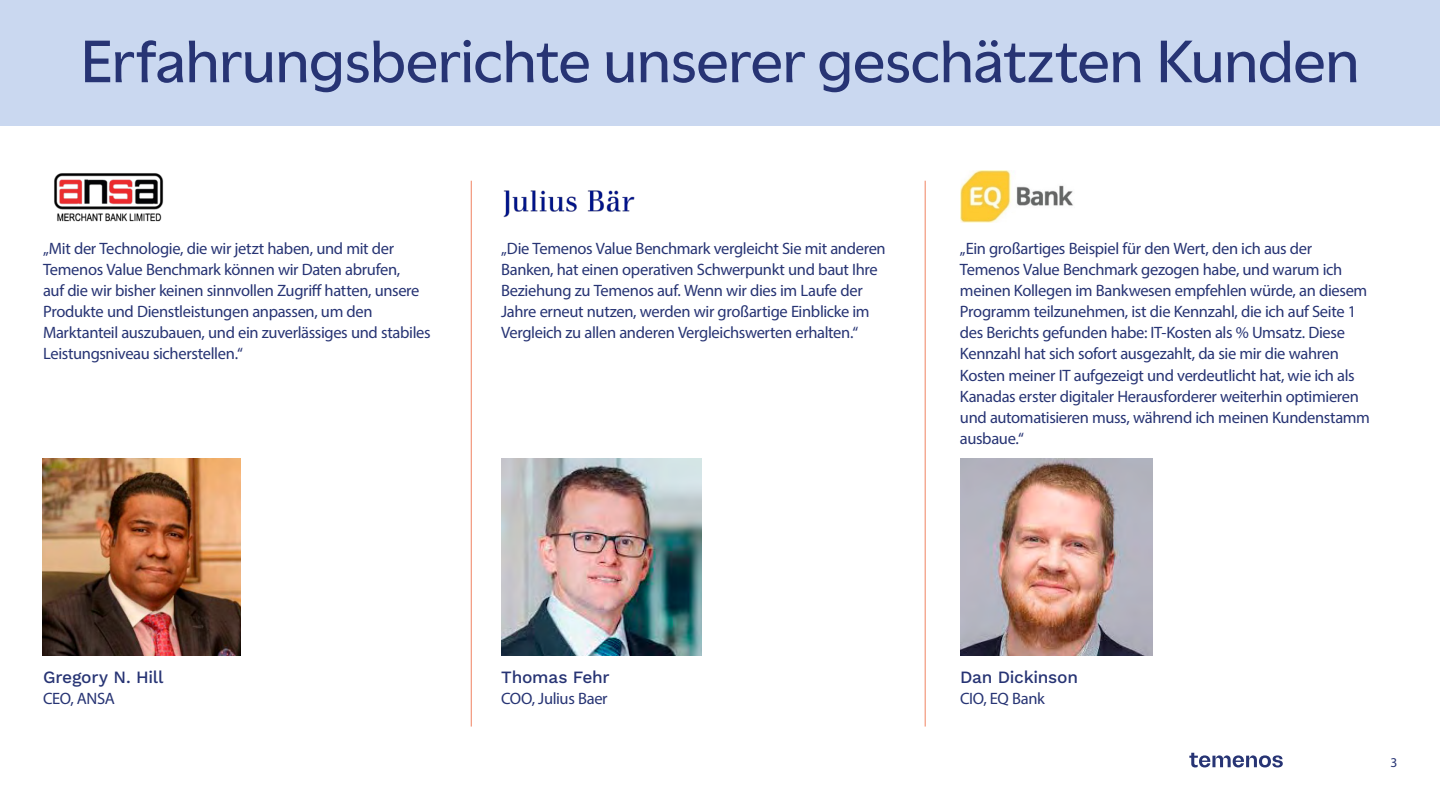
<style>
.page{position:relative;width:1440px;height:810px;background:#fff}
.page>*{position:absolute;margin:0;border:0;box-sizing:border-box;transform-origin:0 0}
.t1{font:500 63px "Utile";letter-spacing:-.02em;color:#273474}
.t2{font:500 17.25px "Work Sans";letter-spacing:-.015em;color:#273474}
.t3{font:16.5px/21px "Myriad Pro";letter-spacing:-.02em;color:#273474}
.t4{font:13.5px "Myriad Pro";color:#273474}
</style>
<div class="page">
<svg style="left:1189px;top:753px;width:94px;height:14px"></svg>
<img style="left:42px;top:459px;width:199px;height:196px">
<img style="left:960px;top:459px;width:193px;height:196px">
<img style="left:501px;top:459px;width:201px;height:196px">
<img style="left:54px;top:173px;width:110px;height:49px">
<img style="left:503px;top:190px;width:132px;height:27px">
<img style="left:960px;top:170px;width:113px;height:52px">
<hr style="left:471px;top:181px;width:1px;height:546px;background:#f08260">
<hr style="left:925px;top:181px;width:1px;height:546px;background:#f08260">
<div style="left:1px;top:0;width:1439px;height:125px;background:#cad8f0"></div>
<h1 class="t1" style="left:80px;top:11px;width:1282px">Erfahrungsberichte unserer geschätzten Kunden</h1>
<p class="t3" style="left:43px;top:238px;width:389px">„Mit der Technologie, die wir jetzt haben, und mit der Temenos Value Benchmark können wir Daten abrufen,<br>auf die wir bisher keinen sinnvollen Zugriff hatten, unsere Produkte und Dienstleistungen anpassen, um den Marktanteil auszubauen, und ein zuverlässiges und stabiles Leistungsniveau sicherstellen.“</p>
<p class="t3" style="left:501px;top:238px;width:386px">„Die Temenos Value Benchmark vergleicht Sie mit anderen Banken, hat einen operativen Schwerpunkt und baut Ihre Beziehung zu Temenos auf. Wenn wir dies im Laufe der Jahre erneut nutzen, werden wir großartige Einblicke im Vergleich zu allen anderen Vergleichswerten erhalten.“</p>
<p class="t3" style="left:960px;top:238px;width:412px">„Ein großartiges Beispiel für den Wert, den ich aus der Temenos Value Benchmark gezogen habe, und warum ich meinen Kollegen im Bankwesen empfehlen würde, an diesem Programm teilzunehmen, ist die Kennzahl, die ich auf Seite 1 des Berichts gefunden habe: IT-Kosten als % Umsatz. Diese Kennzahl hat sich sofort ausgezahlt, da sie mir die wahren Kosten meiner IT aufgezeigt und verdeutlicht hat, wie ich als Kanadas erster digitaler Herausforderer weiterhin optimieren und automatisieren muss, während ich meinen Kundenstamm ausbaue.“</p>
<p class="t2" style="left:43px;top:667px;width:122px">Gregory N. Hill</p>
<p class="t3" style="left:43px;top:687px;width:73px">CEO, ANSA</p>
<p class="t2" style="left:501px;top:667px;width:110px">Thomas Fehr</p>
<p class="t3" style="left:501px;top:687px;width:108px">COO, Julius Baer</p>
<p class="t2" style="left:960px;top:667px;width:120px">Dan Dickinson</p>
<p class="t3" style="left:960px;top:687px;width:86px">CIO, EQ Bank</p>
<p class="t4" style="left:1391px;top:755px;width:8px">3</p>
</div>
